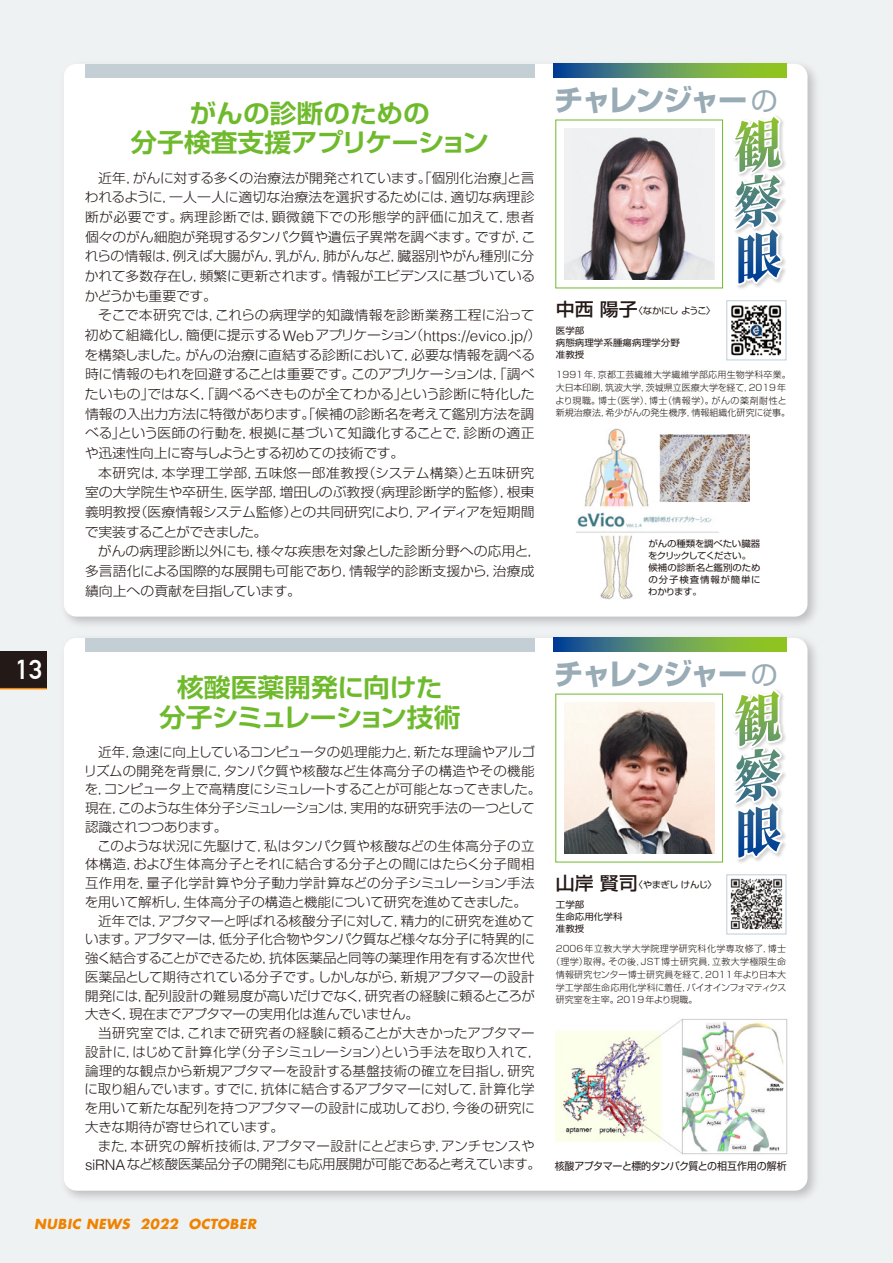
<style>
.page{position:relative;width:893px;height:1263px;background:#eff2f3}
.page>*{position:absolute;margin:0;border:0;box-sizing:border-box;transform-origin:0 0}
.t1{font:700 29.25px "Shin Go Pro";letter-spacing:-.06em;color:#99abb5}
.t2{font:700 26.7px "DIN Alternate";color:#fff;scale:1.05 1}
.t3{font:700 25.5px/30px "Shin Go Pro De";letter-spacing:-.005em;color:#6fba2c;text-align:center;scale:1.05 1}
.t4{font:italic 700 13.5px "Futura";letter-spacing:.035em;color:#f08300}
.t5{font:300 13.2px/19.6px "Shin Go Pro";letter-spacing:-.01em;color:#231916;text-align:justify;scale:1.05 1}
.t6{font:300 13.2px/18.8px "Shin Go Pro";letter-spacing:-.01em;color:#231916}
.t7{font:300 13.2px "Shin Go Pro";letter-spacing:.01em;color:#231916}
.t8{font:300 13.2px "Shin Go Pro";letter-spacing:-.035em;color:#231916}
.t9{font:300 13.2px "Shin Go Pro";letter-spacing:-.03em;color:#231916}
.t10{font:300 13.2px "Shin Go Pro";letter-spacing:.035em;color:#231916}
.t11{font:10.5px "Shin Go Pro";letter-spacing:-.035em;color:#231916;scale:.95 1}
.t12{font:300 9px/12.8px "Shin Go Pro";letter-spacing:.01em;color:#231916}
.t13{font:9px/12px "Shin Go Pro";color:#231916;scale:1.05 1}
.t14{font:300 9px "Shin Go Pro";letter-spacing:.035em;color:#231916}
.t15{font:300 9px "Shin Go Pro";letter-spacing:-.025em;color:#231916}
.t16{font:300 9px "Shin Go Pro";letter-spacing:.045em;color:#231916}
.s1{font-family:"Helvetica";font-size:14.55px}
.s2{font-weight:400;font-size:27px}
.s3{font-weight:500;font-size:18px}
</style>
<div class="page">
<img style="left:64px;top:63px;width:752px;height:562px">
<div style="left:64px;top:64px;width:743px;height:553px;background:#fff;border-radius:13px"></div>
<div style="left:0;top:651px;width:47px;height:38px;background:#231916"></div>
<hr style="left:0;top:688px;width:47px;height:1px;background:#f08300">
<svg style="left:734px;top:115px;width:52px;height:174px"></svg>
<svg style="left:554px;top:64px;width:232px;height:13px;background:#5e945e"></svg>
<div style="left:85px;top:64px;width:449px;height:13px;background:#c4cfd5"></div>
<img style="left:564px;top:128px;width:150px;height:151px">
<img style="left:731px;top:305px;width:51px;height:51px">
<div style="left:726px;top:300px;width:60px;height:60px;border:1px solid #bdced7"></div>
<img style="left:64px;top:637px;width:752px;height:562px">
<div style="left:64px;top:638px;width:743px;height:553px;background:#fff;border-radius:13px"></div>
<svg style="left:734px;top:689px;width:52px;height:174px"></svg>
<svg style="left:554px;top:638px;width:232px;height:13px;background:#5e945e"></svg>
<div style="left:85px;top:638px;width:449px;height:13px;background:#c4cfd5"></div>
<img style="left:564px;top:703px;width:150px;height:150px">
<img style="left:730px;top:878px;width:53px;height:52px">
<div style="left:726px;top:874px;width:60px;height:60px;border:1px solid #bdced7"></div>
<img style="left:555px;top:1019px;width:233px;height:136px">
<img style="left:576px;top:428px;width:143px;height:172px">
<img style="left:659px;top:434px;width:90px;height:68px">
<h3 class="t3" style="left:131px;top:95px;width:343px">がんの診断のための<br>分子検査支援アプリケーション</h3>
<p class="t5" style="left:85px;top:166px;width:431px;text-indent:13px">近年，がんに対する多くの治療法が開発されています。「個別化治療」と言われるように，一人一人に適切な治療法を選択するためには，適切な病理診断が必要です。病理診断では，顕微鏡下での形態学的評価に加えて，患者個々のがん細胞が発現するタンパク質や遺伝子異常を調べます。ですが，これらの情報は，例えば大腸がん，乳がん，肺がんなど，臓器別やがん種別に分かれて多数存在し，頻繁に更新されます。情報がエビデンスに基づいているかどうかも重要です。</p>
<p class="t5" style="left:85px;top:304px;width:437px;text-align:left;text-indent:14px">そこで本研究では，これらの病理学的知識情報を診断業務工程に沿って初めて組織化し，簡便に提示する<span class="s1">Web</span>アプリケーション（<span class="s1">https://evico.jp/</span>）を構築しました。がんの治療に直結する診断において，必要な情報を調べる時に情報のもれを回避することは重要です。このアプリケーションは，「調べたいもの」ではなく，「調べるべきものが全てわかる」という診断に特化した情報の入出力方法に特徴があります。「候補の診断名を考えて鑑別方法を調べる」という医師の行動を，根拠に基づいて知識化することで，診断の適正や迅速性向上に寄与しようとする初めての技術です。</p>
<p class="t5" style="left:85px;top:461px;width:430px;text-indent:13px">本研究は，本学理工学部，五味悠一郎准教授（システム構築）と五味研究室の大学院生や卒研生，医学部，増田しのぶ教授（病理診断学的監修），根東義明教授（医療情報システム監修）との共同研究により，アイディアを短期間で実装することができました。</p>
<p class="t5" style="left:85px;top:540px;width:436px;text-align:left;text-indent:13px">がんの病理診断以外にも，様々な疾患を対象とした診断分野への応用と，多言語化による国際的な展開も可能であり，情報学的診断支援から，治療成績向上への貢献を目指しています。</p>
<h1 class="t1" style="left:554px;top:76px;width:225px">チャレンジャー<span class="s2">の</span></h1>
<p class="t13" style="left:556px;top:303px;width:154px"><span class="s3">中西 陽子</span>〈なかにし ようこ〉</p>
<p class="t13" style="left:556px;top:324px;width:120px">医学部<br>病態病理学系腫瘍病理学分野准教授</p>
<p class="t12" style="left:555px;top:367px;width:237px">1991年，京都工芸繊維大学繊維学部応用生物学科卒業。大日本印刷，筑波大学，茨城県立医療大学を経て，2019年より現職。博士（医学），博士（情報学）。がんの薬剤耐性と新規治療法，希少がんの発生機序，情報組織化研究に従事。</p>
<p class="t13" style="left:648px;top:537px;width:109px">がんの種類を調べたい臓器をクリックしてください。候補の診断名と鑑別のための分子検査情報が簡単にわかります。</p>
<h2 class="t2" style="left:16px;top:649px;width:27px">13</h2>
<h3 class="t3" style="left:159px;top:669px;width:289px">核酸医薬開発に向けた<br>分子シミュレーション技術</h3>
<p class="t6" style="left:84px;top:741px;width:459px;text-indent:14px">近年，急速に向上しているコンピュータの処理能力と，新たな理論やアルゴリズムの開発を背景に，タンパク質や核酸など生体高分子の構造やその機能を，コンピュータ上で高精度にシミュレートすることが可能となってきました。現在，このような生体分子シミュレーションは，実用的な研究手法の一つとして認識されつつあります。</p>
<p class="t7" style="left:97px;top:835px;width:439px">このような状況に先駆けて，私はタンパク質や核酸などの生体高分子の立</p>
<p class="t6" style="left:85px;top:853px;width:451px">体構造，および生体高分子とそれに結合する分子との間にはたらく分子間相</p>
<p class="t10" style="left:85px;top:872px;width:451px">互作用を，量子化学計算や分子動力学計算などの分子シミュレーション手法</p>
<p class="t6" style="left:85px;top:891px;width:444px">を用いて解析し，生体高分子の構造と機能について研究を進めてきました。</p>
<p class="t6" style="left:98px;top:909px;width:438px">近年では，アプタマーと呼ばれる核酸分子に対して，精力的に研究を進めて</p>
<p class="t9" style="left:85px;top:928px;width:451px">います。アプタマーは，低分子化合物やタンパク質など様々な分子に特異的に</p>
<p class="t6" style="left:85px;top:947px;width:451px">強く結合することができるため，抗体医薬品と同等の薬理作用を有する次世代</p>
<p class="t6" style="left:85px;top:966px;width:451px">医薬品として期待されている分子です。しかしながら，新規アプタマーの設計</p>
<p class="t6" style="left:85px;top:984px;width:451px">開発には，配列設計の難易度が高いだけでなく，研究者の経験に頼るところが</p>
<p class="t6" style="left:85px;top:1003px;width:335px">大きく，現在までアプタマーの実用化は進んでいません。</p>
<p class="t6" style="left:98px;top:1022px;width:438px">当研究室では，これまで研究者の経験に頼ることが大きかったアプタマー</p>
<p class="t6" style="left:85px;top:1041px;width:458px">設計に，はじめて計算化学（分子シミュレーション）という手法を取り入れて，</p>
<p class="t7" style="left:85px;top:1060px;width:451px">論理的な観点から新規アプタマーを設計する基盤技術の確立を目指し，研究</p>
<p class="t6" style="left:85px;top:1078px;width:451px">に取り組んでいます。すでに，抗体に結合するアプタマーに対して，計算化学</p>
<p class="t7" style="left:85px;top:1097px;width:452px">を用いて新たな配列を持つアプタマーの設計に成功しており，今後の研究に</p>
<p class="t6" style="left:85px;top:1116px;width:201px">大きな期待が寄せられています。</p>
<p class="t6" style="left:98px;top:1134px;width:438px">また，本研究の解析技術は，アプタマー設計にとどまらず，アンチセンスや</p>
<p class="t8" style="left:85px;top:1153px;width:457px"><span class="s1">siRNA</span>など核酸医薬品分子の開発にも応用展開が可能であると考えています。</p>
<p class="t4" style="left:34px;top:1214px;width:224px">NUBIC NEWS 2022 OCTOBER</p>
<h1 class="t1" style="left:554px;top:650px;width:225px">チャレンジャー<span class="s2">の</span></h1>
<p class="t13" style="left:556px;top:877px;width:155px"><span class="s3">山岸 賢司</span>〈やまぎし けんじ〉</p>
<p class="t13" style="left:556px;top:898px;width:65px">工学部<br>生命応用化学科准教授</p>
<p class="t16" style="left:556px;top:941px;width:232px">2006年立教大学大学院理学研究科化学専攻修了，博士</p>
<p class="t14" style="left:551px;top:954px;width:236px">（理学）取得。その後，JST博士研究員，立教大学極限生命</p>
<p class="t12" style="left:556px;top:967px;width:232px">情報研究センター博士研究員を経て，2011年より日本大</p>
<p class="t15" style="left:556px;top:980px;width:232px">学工学部生命応用化学科に着任，バイオインフォマティクス</p>
<p class="t12" style="left:556px;top:992px;width:143px">研究室を主宰。2019年より現職。</p>
<p class="t11" style="left:555px;top:1157px;width:246px">核酸アプタマーと標的タンパク質との相互作用の解析</p>
</div>
